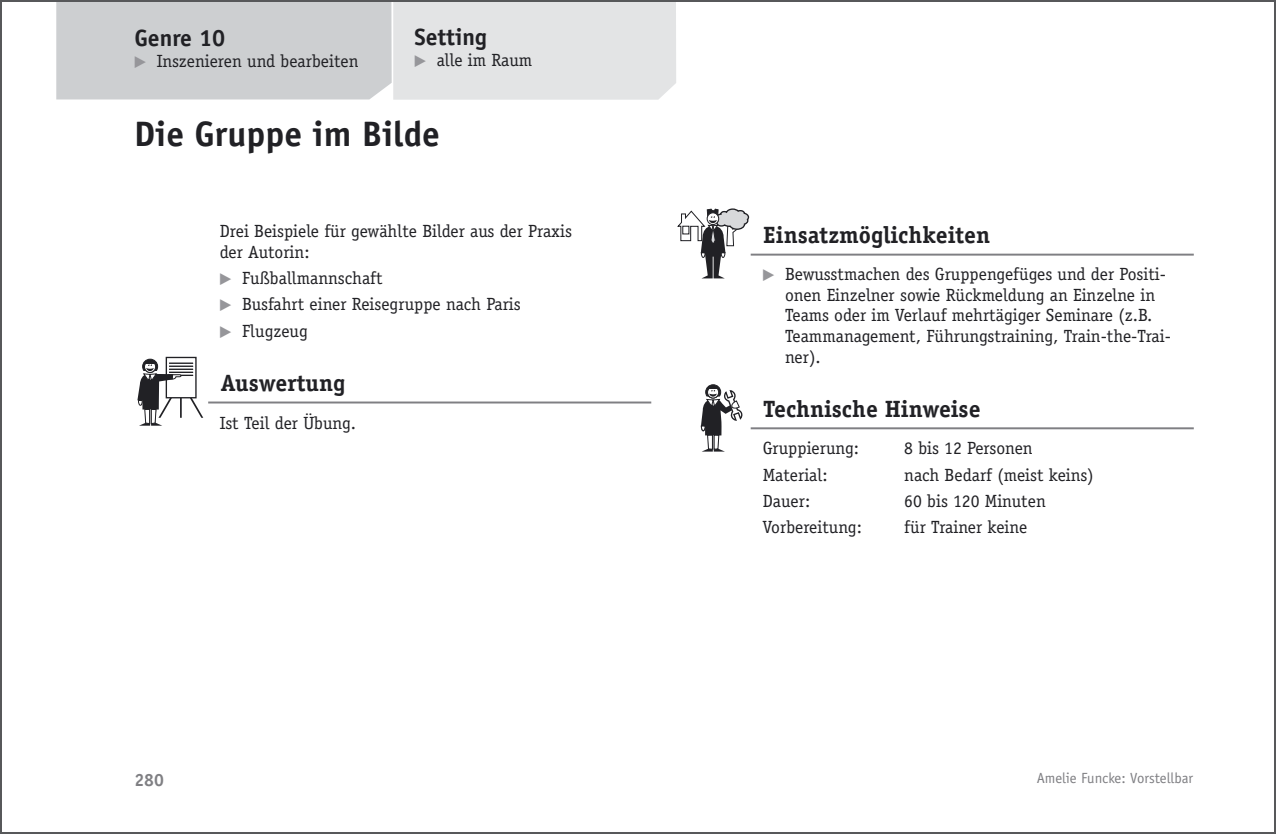
<style>
.page{position:relative;width:1276px;height:834px;background:#fff}
.page>*{position:absolute;margin:0;border:0;box-sizing:border-box;transform-origin:0 0}
.t1{font:700 35.4px "Officina Sans";color:#212125}
.t2{font:700 23.6px "Officina Serif";color:#212125}
.t3{font:700 23.6px "Officina Sans";color:#212125}
.t4{font:17.6px/20.6px "Officina Serif";color:#212125}
.t5{font:700 17.6px "Officina Sans";color:#7f7f83}
.t6{font:14.8px "Officina Sans";color:#7f7f83}
</style>
<div class="page">
<hr style="left:208px;top:401px;width:443px;height:2px;background:#7f7f83">
<div style="left:166px;top:357px;width:31px;height:41px;border:1px solid #212125"></div>
<svg style="left:137px;top:358px;width:66px;height:67px"></svg>
<hr style="left:750px;top:253px;width:443px;height:2px;background:#7f7f83">
<svg style="left:677px;top:208px;width:72px;height:70px"></svg>
<hr style="left:750px;top:427px;width:443px;height:2px;background:#7f7f83">
<svg style="left:700px;top:384px;width:42px;height:67px"></svg>
<svg style="left:56px;top:1px;width:620px;height:99px;background:#d6d7d9"></svg>
<p class="t3" style="left:134px;top:23px;width:92px">Genre 10</p>
<p class="t4" style="left:157px;top:50px;width:203px">Inszenieren und bearbeiten</p>
<p class="t3" style="left:414px;top:23px;width:74px">Setting</p>
<p class="t4" style="left:437px;top:50px;width:97px">alle im Raum</p>
<p class="t1" style="left:134px;top:112px;width:307px">Die Gruppe im Bilde</p>
<p class="t4" style="left:220px;top:221px;width:353px">Drei Beispiele für gewählte Bilder aus der Praxis der Autorin:</p>
<p class="t4" style="left:242px;top:265px;width:280px;line-height:26.2px">Fußballmannschaft<br>Busfahrt einer Reisegruppe nach Paris<br>Flugzeug</p>
<p class="t2" style="left:221px;top:368px;width:126px">Auswertung</p>
<p class="t4" style="left:220px;top:412px;width:138px">Ist Teil der Übung.</p>
<p class="t2" style="left:763px;top:220px;width:228px">Einsatzmöglichkeiten</p>
<p class="t4" style="left:785px;top:264px;width:387px">Bewusstmachen des Gruppengefüges und der Positi&shy;onen Einzelner sowie Rückmeldung an Einzelne in Teams oder im Verlauf mehrtägiger Seminare (z.B.<br>Teammanagement, Führungstraining, Train-the-Trai&shy;ner).</p>
<p class="t2" style="left:763px;top:394px;width:219px">Technische Hinweise</p>
<p class="t4" style="left:763px;top:438px;width:98px">Gruppierung:</p>
<p class="t4" style="left:904px;top:438px;width:130px">8 bis 12 Personen</p>
<p class="t4" style="left:763px;top:464px;width:66px">Material:</p>
<p class="t4" style="left:904px;top:464px;width:191px">nach Bedarf (meist keins)</p>
<p class="t4" style="left:763px;top:490px;width:49px">Dauer:</p>
<p class="t4" style="left:904px;top:490px;width:143px">60 bis 120 Minuten</p>
<p class="t4" style="left:763px;top:517px;width:101px">Vorbereitung:</p>
<p class="t4" style="left:904px;top:517px;width:124px">für Trainer keine</p>
<p class="t5" style="left:134px;top:769px;width:31px">280</p>
<p class="t6" style="left:1036px;top:769px;width:158px">Amelie Funcke: Vorstellbar</p>
</div>
